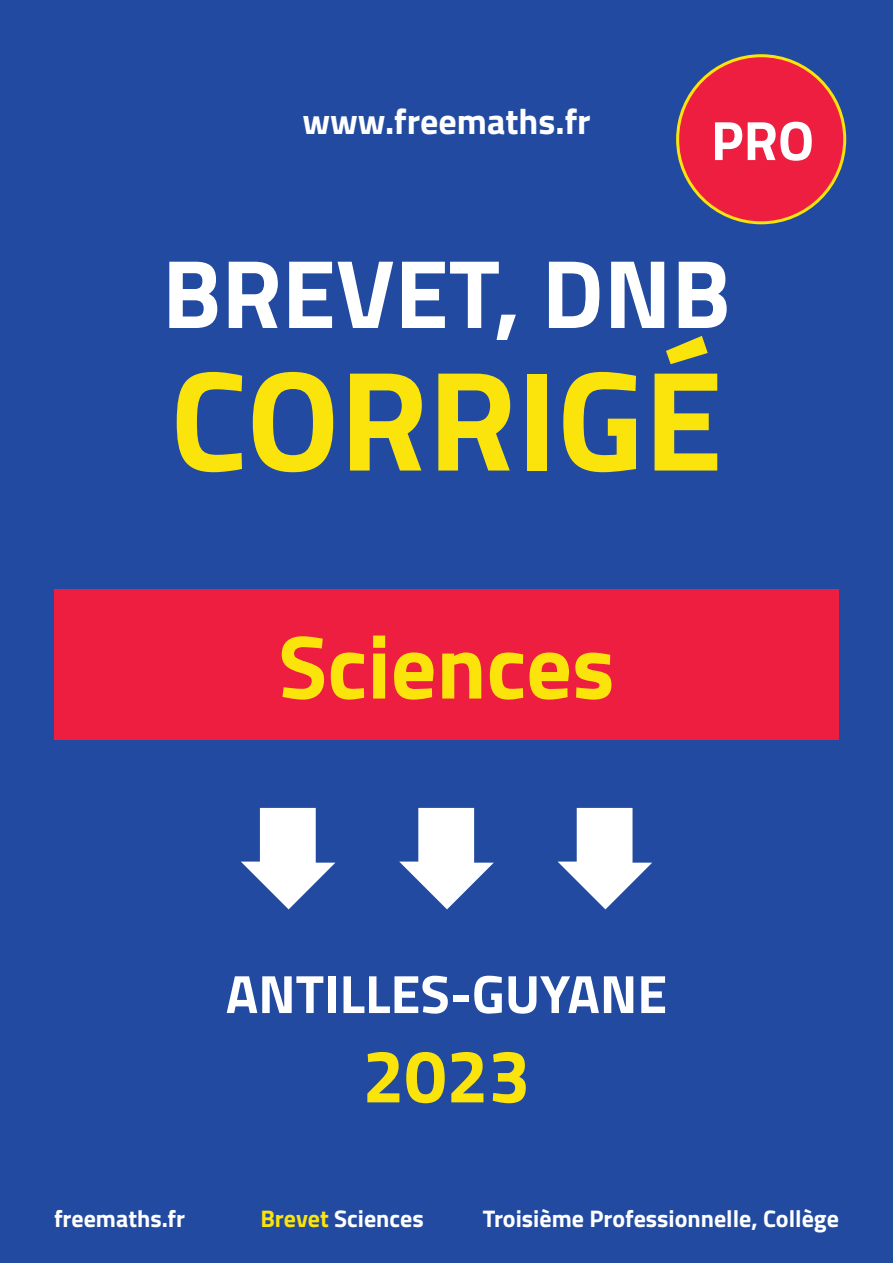
<style>
.page{position:relative;width:893px;height:1263px;background:#214aa0}
.page>*{position:absolute;margin:0;border:0;box-sizing:border-box;transform-origin:0 0}
.t1{font:700 142.5px "Titillium";color:#fbe30c}
.t2{font:700 97.5px "Titillium";color:#fff}
.t3{font:700 90px "Titillium";color:#fbe30c}
.t4{font:700 75px "Titillium";color:#fbe30c}
.t5{font:700 55.5px "Titillium";color:#fff}
.t6{font:700 54px "Titillium";color:#fff}
.t7{font:700 36px "Titillium";color:#fff}
.t8{font:700 24px "Titillium";color:#fff}
.s1{color:#fbe30c}
</style>
<div class="page">
<svg style="left:241px;top:808px;width:94px;height:101px"></svg>
<svg style="left:399px;top:808px;width:95px;height:101px"></svg>
<svg style="left:558px;top:808px;width:94px;height:101px"></svg>
<div style="left:54px;top:589px;width:785px;height:151px;background:#ed1e40"></div>
<div style="left:678px;top:56px;width:167px;height:167px;background:#ed1e40;border-radius:50%"></div>
<h3 class="t7" style="left:302px;top:94px;width:290px">www.freemaths.fr</h3>
<h3 class="t5" style="left:711px;top:98px;width:105px">PRO</h3>
<h2 class="t2" style="left:162px;top:219px;width:570px">BREVET, DNB</h2>
<h1 class="t1" style="left:170px;top:312px;width:554px">CORRIGÉ</h1>
<h3 class="t3" style="left:278px;top:598px;width:338px">Sciences</h3>
<p class="t6" style="left:226px;top:953px;width:443px">ANTILLES-GUYANE</p>
<h3 class="t4" style="left:362px;top:1019px;width:169px">2023</h3>
<p class="t8" style="left:54px;top:1200px;width:133px">freemaths.fr</p>
<p class="t8" style="left:260px;top:1200px;width:165px"><span class="s1">Brevet</span> Sciences</p>
<p class="t8" style="left:483px;top:1200px;width:358px">Troisième Professionnelle, Collège</p>
</div>
